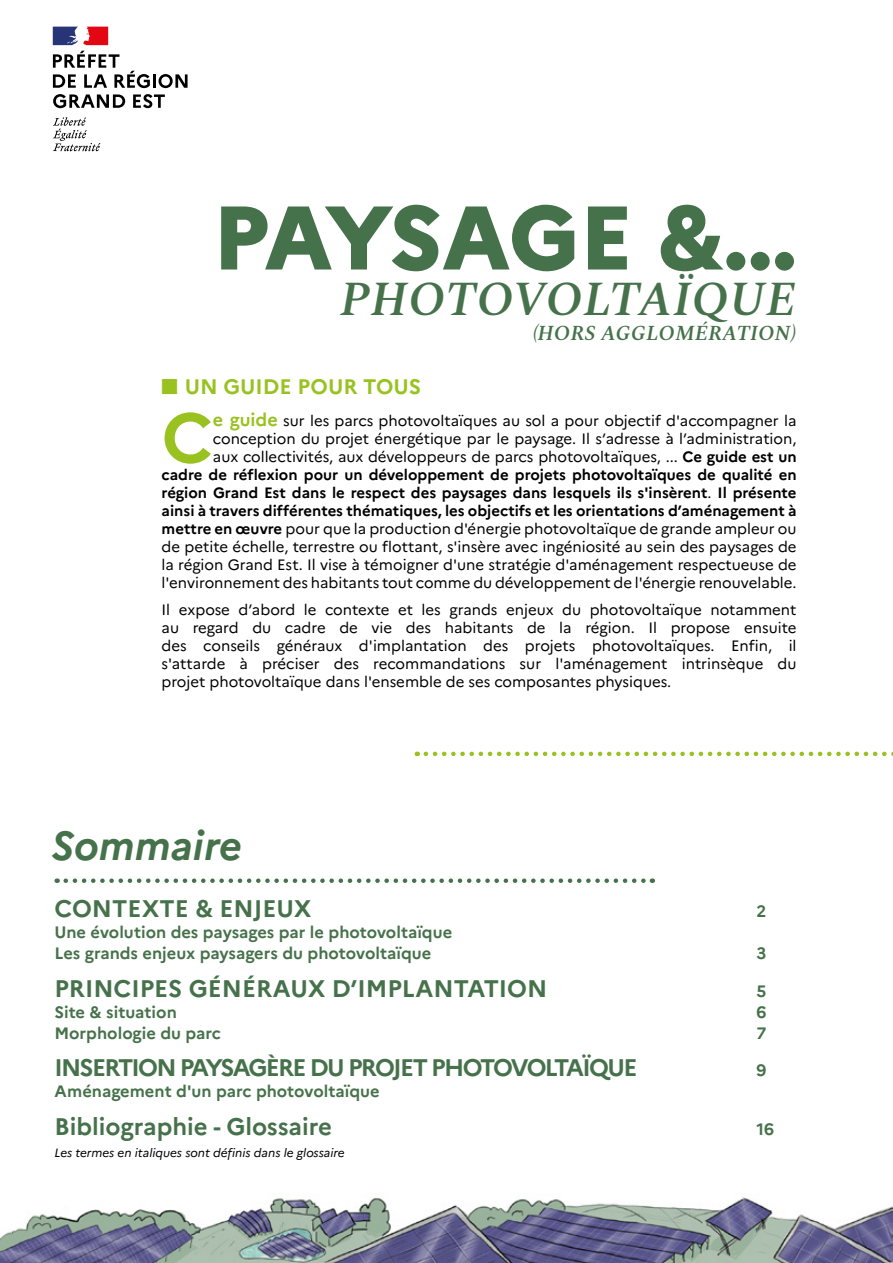
<style>
.page{position:relative;width:893px;height:1263px;background:#fff}
.page>*{position:absolute;margin:0;border:0;box-sizing:border-box;transform-origin:0 0}
.t1{font:800 90px "Marianne";letter-spacing:-.025em;color:#46724b}
.t2{font:700 69.45px "Marianne";color:#99c221}
.t3{font:italic 600 48px "Spectral";letter-spacing:.01em;color:#46724b}
.t4{font:italic 700 40.5px "Marianne";color:#46724b}
.t5{font:700 24px "Marianne";letter-spacing:-.005em;color:#46724b}
.t6{font:700 24px "Marianne";letter-spacing:-.07em;color:#46724b}
.t7{font:italic 600 21px "Spectral";letter-spacing:.01em;color:#46724b}
.t8{font:700 21px "Marianne";color:#99c221}
.t9{font:700 16.5px/21px "Marianne";color:#46724b}
.t10{font:15px/18px "Marianne";color:#000;text-align:right}
.t11{font:italic 12px "Marianne";color:#000}
.s1{font-weight:700;font-size:18px;color:#99c221}
.s2{font-weight:700}
</style>
<div class="page">
<svg style="left:53px;top:27px;width:55px;height:18px"></svg>
<svg style="left:53px;top:117px;width:47px;height:34px"></svg>
<svg style="left:53px;top:51px;width:97px;height:37px"></svg>
<hr style="left:153px;top:74px;width:3px;height:14px;background:#000">
<svg style="left:159px;top:74px;width:29px;height:14px"></svg>
<svg style="left:53px;top:94px;width:72px;height:14px"></svg>
<svg style="left:133px;top:94px;width:32px;height:14px"></svg>
<img style="left:0;top:1197px;width:893px;height:66px">
<svg style="left:426px;top:752px;width:467px;height:4px"></svg>
<svg style="left:66px;top:878px;width:587px;height:5px"></svg>
<h1 class="t1" style="left:212px;top:183px;width:586px">PAYSAGE &amp;...</h1>
<h3 class="t3" style="left:340px;top:264px;width:457px">PHOTOVOLTAÏQUE</h3>
<h3 class="t7" style="left:532px;top:318px;width:266px">(HORS AGGLOMÉRATION)</h3>
<h3 class="t8" style="left:185px;top:374px;width:238px">UN GUIDE POUR TOUS</h3>
<h2 class="t2" style="left:162px;top:395px;width:53px">C</h2>
<p class="t10" style="left:162px;top:412px;width:637px"><span class="s1">e guide</span> sur les parcs photovoltaïques au sol a pour objectif d'accompagner la conception du projet énergétique par le paysage. Il s’adresse à l’administration,<br>aux collectivités, aux développeurs de parcs photovoltaïques, ... <span class="s2">Ce guide est un<br>cadre de réflexion pour un développement de projets photovoltaïques de qualité en région Grand Est dans le respect des paysages dans lesquels ils s'insèrent</span>. <span class="s2">Il présente ainsi à travers différentes thématiques, les objectifs et les orientations d’aménagement à mettre en œuvre</span> pour que la production d'énergie photovoltaïque de grande ampleur ou de petite échelle, terrestre ou flottant, s'insère avec ingéniosité au sein des paysages de la région Grand Est. Il vise à témoigner d'une stratégie d'aménagement respectueuse de l'environnement des habitants tout comme du développement de l'énergie renouvelable.</p>
<p class="t10" style="left:162px;top:600px;width:636px;text-align:justify">Il expose d’abord le contexte et les grands enjeux du photovoltaïque notamment au regard du cadre de vie des habitants de la région. Il propose ensuite des conseils généraux d'implantation des projets photovoltaïques. Enfin, il s'attarde à préciser des recommandations sur l'aménagement intrinsèque du projet photovoltaïque dans l'ensemble de ses composantes physiques.</p>
<h3 class="t4" style="left:51px;top:821px;width:192px">Sommaire</h3>
<h3 class="t5" style="left:54px;top:894px;width:259px">CONTEXTE &amp; ENJEUX</h3>
<p class="t9" style="left:756px;top:900px;width:11px">2</p>
<p class="t9" style="left:54px;top:921px;width:399px">Une évolution des paysages par le photovoltaïque<br>Les grands enjeux paysagers du photovoltaïque</p>
<p class="t9" style="left:756px;top:942px;width:11px">3</p>
<h3 class="t5" style="left:54px;top:973px;width:494px">PRINCIPES GÉNÉRAUX D’IMPLANTATION</h3>
<p class="t9" style="left:756px;top:980px;width:11px">5</p>
<p class="t9" style="left:54px;top:1001px;width:124px">Site &amp; situation</p>
<p class="t9" style="left:756px;top:1001px;width:11px">6</p>
<p class="t9" style="left:54px;top:1022px;width:168px">Morphologie du parc</p>
<p class="t9" style="left:756px;top:1022px;width:11px">7</p>
<h3 class="t6" style="left:54px;top:1053px;width:585px">INSERTION PAYSAGÈRE DU PROJET PHOTOVOLTAÏQUE</h3>
<p class="t9" style="left:756px;top:1059px;width:11px">9</p>
<p class="t9" style="left:54px;top:1080px;width:327px">Aménagement d'un parc photovoltaïque</p>
<h3 class="t5" style="left:54px;top:1111px;width:279px">Bibliographie - Glossaire</h3>
<p class="t9" style="left:756px;top:1118px;width:19px">16</p>
<p class="t11" style="left:54px;top:1145px;width:292px">Les termes en italiques sont définis dans le glossaire</p>
</div>
